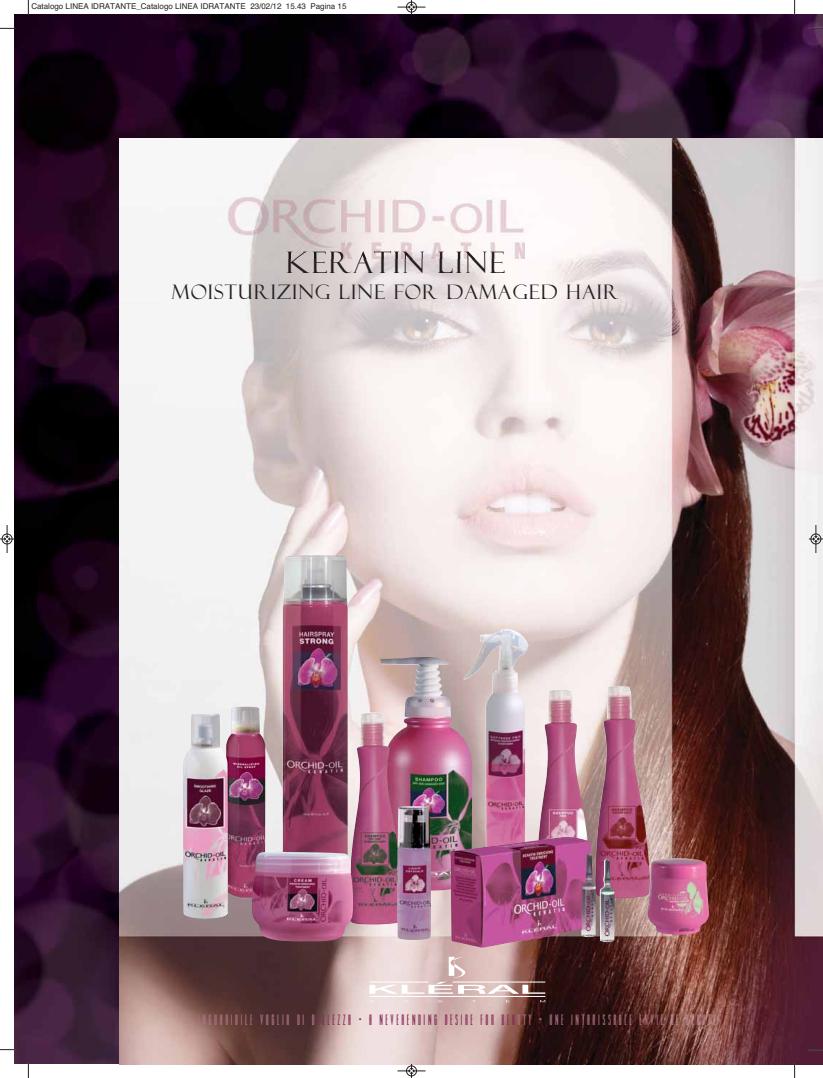
<style>
.page{position:relative;width:823px;height:1078px;background:#fff}
.page>*{position:absolute;margin:0;border:0;box-sizing:border-box;transform-origin:0 0}
.t1{font:29.2px "Felix";letter-spacing:.05em;color:#231f20}
.t2{font:20px "Felix";letter-spacing:.05em;color:#231f20}
.t3{font:700 13px "Giotto";letter-spacing:.2em;color:#ac7285}
.t4{font:8px "Helvetica";color:#231f20}
.s1{color:#852754}
.s2{color:#bb8d9c}
</style>
<div class="page">
<img style="left:14px;top:14px;width:808px;height:1049px">
<img style="left:119px;top:138px;width:703px;height:926px">
<img style="left:282px;top:556px;width:5px;height:325px">
<img style="left:436px;top:662px;width:13px;height:16px">
<img style="left:382px;top:744px;width:7px;height:41px">
<img style="left:570px;top:721px;width:6px;height:41px">
<img style="left:517px;top:672px;width:8px;height:126px">
<img style="left:628px;top:718px;width:7px;height:41px">
<img style="left:231px;top:706px;width:30px;height:29px">
<img style="left:702px;top:875px;width:6px;height:48px">
<img style="left:502px;top:938px;width:31px;height:5px">
<img style="left:228px;top:198px;width:296px;height:61px">
<img style="left:286px;top:251px;width:198px;height:8px">
<img style="left:196px;top:912px;width:32px;height:6px">
<img style="left:344px;top:873px;width:9px;height:57px">
<svg style="left:369px;top:956px;width:176px;height:37px;background:#cfb6b3"></svg>
<svg style="left:369px;top:999px;width:4px;height:3px"></svg>
<svg style="left:403px;top:999px;width:5px;height:3px"></svg>
<svg style="left:438px;top:999px;width:4px;height:3px"></svg>
<svg style="left:471px;top:999px;width:5px;height:3px"></svg>
<svg style="left:539px;top:999px;width:6px;height:3px"></svg>
<hr style="left:369px;top:995px;width:176px;height:1px;background:#fff">
<hr style="left:369px;top:981px;width:59px;height:1px;background:#fff">
<hr style="left:452px;top:981px;width:93px;height:1px;background:#fff">
<img style="left:397px;top:805px;width:34px;height:127px">
<svg style="left:28px;top:0;width:1px;height:14px"></svg>
<svg style="left:0;top:28px;width:14px;height:1px"></svg>
<svg style="left:794px;top:0;width:1px;height:14px"></svg>
<svg style="left:808px;top:28px;width:14px;height:1px"></svg>
<svg style="left:28px;top:1063px;width:1px;height:14px"></svg>
<svg style="left:0;top:1049px;width:14px;height:1px"></svg>
<svg style="left:793px;top:1063px;width:2px;height:14px"></svg>
<svg style="left:808px;top:1048px;width:14px;height:2px"></svg>
<svg style="left:397px;top:0;width:28px;height:14px"></svg>
<svg style="left:397px;top:1063px;width:28px;height:14px"></svg>
<svg style="left:0;top:525px;width:14px;height:28px"></svg>
<svg style="left:808px;top:525px;width:14px;height:28px"></svg>
<p class="t4" style="left:31px;top:3px;width:316px">Catalogo LINEA IDRATANTE_Catalogo LINEA IDRATANTE 23/02/12 15.43 Pagina 15</p>
<h1 class="t1" style="left:286px;top:251px;width:220px">KERATIN LINE</h1>
<h2 class="t2" style="left:172px;top:284px;width:448px">MOISTURIZING LINE FOR DAMAGED HAIR</h2>
<p class="t3" style="left:198px;top:1012px;width:519px">INGUARIBILE VOGLIA DI B<span class="s1">ELLEZZA • A NEVERENDING DESIRE FOR BEA</span>UTY • UNE INTARISSABLE ENVIE <span class="s2">DE BEAUTE</span></p>
</div>
